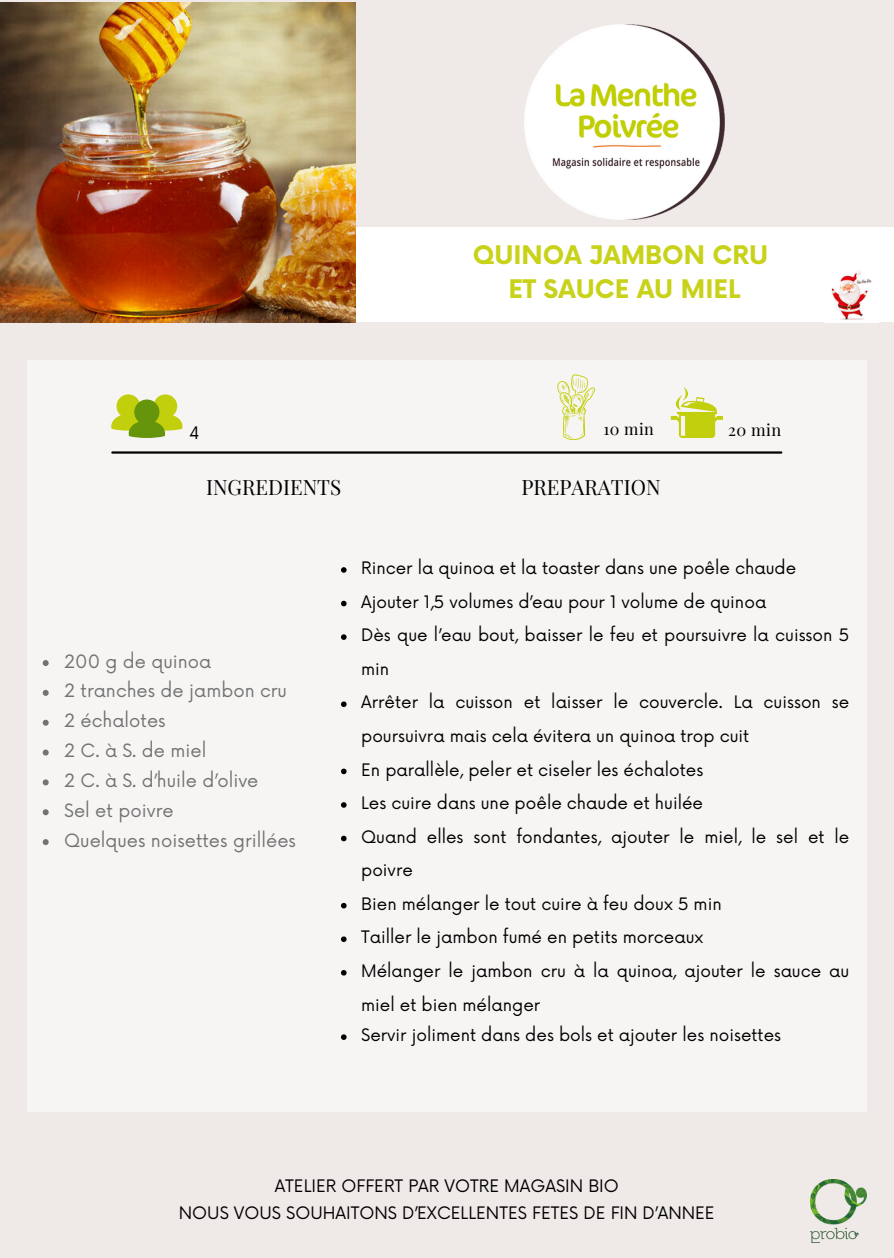
<style>
.page{position:relative;width:894px;height:1258px;background:#fff}
.page>*{position:absolute;margin:0;border:0;box-sizing:border-box;transform-origin:0 0}
.t1{font:700 24.9px/33.3px "Now";color:#c8d219;text-align:center}
.t2{font:20.7px "Playfair Display";color:#000}
.t3{font:18px/29.7px "Now";color:#737373}
.t4{font:16.8px/33.6px "Now";color:#000;text-align:center}
.t5{font:16.5px "Playfair Display";color:#000}
.t6{font:16.2px "Playfair Display";color:#000}
</style>
<div class="page">
<div style="left:0;top:0;width:893px;height:1258px;background:#efeae7"></div>
<div style="left:355px;top:227px;width:538px;height:95px;background:#fff"></div>
<div style="left:27px;top:360px;width:839px;height:752px;background:#f7f5f4"></div>
<svg style="left:557px;top:374px;width:38px;height:66px"></svg>
<svg style="left:670px;top:387px;width:52px;height:51px"></svg>
<svg style="left:111px;top:394px;width:71px;height:43px"></svg>
<img style="left:524px;top:24px;width:200px;height:196px">
<img style="left:810px;top:1179px;width:56px;height:63px">
<img style="left:831px;top:271px;width:41px;height:49px">
<img style="left:0;top:3px;width:355px;height:319px">
<svg style="left:341px;top:567px;width:5px;height:6px"></svg>
<svg style="left:341px;top:601px;width:5px;height:5px"></svg>
<svg style="left:341px;top:634px;width:5px;height:6px"></svg>
<svg style="left:341px;top:701px;width:5px;height:6px"></svg>
<svg style="left:341px;top:768px;width:5px;height:6px"></svg>
<svg style="left:341px;top:802px;width:5px;height:6px"></svg>
<svg style="left:341px;top:836px;width:5px;height:5px"></svg>
<svg style="left:341px;top:903px;width:5px;height:5px"></svg>
<svg style="left:341px;top:936px;width:5px;height:6px"></svg>
<svg style="left:341px;top:970px;width:5px;height:5px"></svg>
<svg style="left:341px;top:1034px;width:5px;height:6px"></svg>
<svg style="left:43px;top:660px;width:6px;height:6px"></svg>
<svg style="left:43px;top:690px;width:6px;height:6px"></svg>
<svg style="left:43px;top:720px;width:6px;height:6px"></svg>
<svg style="left:43px;top:749px;width:6px;height:6px"></svg>
<svg style="left:43px;top:779px;width:6px;height:6px"></svg>
<svg style="left:43px;top:809px;width:6px;height:6px"></svg>
<svg style="left:43px;top:839px;width:6px;height:6px"></svg>
<hr style="left:112px;top:451px;width:669px;height:3px;background:#000">
<h1 class="t1" style="left:472px;top:240px;width:297px">QUINOA JAMBON CRU<br>ET SAUCE AU MIEL</h1>
<p class="t4" style="left:189px;top:417px;width:12px">4</p>
<p class="t6" style="left:603px;top:418px;width:52px">10 min</p>
<p class="t5" style="left:727px;top:418px;width:55px">20 min</p>
<p class="t2" style="left:206px;top:472px;width:137px">INGREDIENTS</p>
<p class="t2" style="left:521px;top:472px;width:141px">PREPARATION</p>
<p class="t3" style="left:64px;top:647px;width:233px">200 g de quinoa<br>2 tranches de jambon cru<br>2 échalotes<br>2 C. à S. de miel<br>2 C. à S. d’huile d’olive<br>Sel et poivre<br>Quelques noisettes grillées</p>
<p class="t4" style="left:361px;top:552px;width:489px;text-align:left">Rincer la quinoa et la toaster dans une poêle chaude Ajouter 1,5 volumes d’eau pour 1 volume de quinoa<br>Dès que l’eau bout, baisser le feu et poursuivre la cuisson 5 min<br>Arrêter la cuisson et laisser le couvercle. La cuisson se poursuivra mais cela évitera un quinoa trop cuit<br>En parallèle, peler et ciseler les échalotes<br>Les cuire dans une poêle chaude et huilée<br>Quand elles sont fondantes, ajouter le miel, le sel et le poivre<br>Bien mélanger le tout cuire à feu doux 5 min<br>Tailler le jambon fumé en petits morceaux<br>Mélanger le jambon cru à la quinoa, ajouter le sauce au miel et bien mélanger</p>
<p class="t4" style="left:361px;top:1019px;width:421px">Servir joliment dans des bols et ajouter les noisettes</p>
<p class="t4" style="left:179px;top:1173px;width:537px;line-height:26.7px">ATELIER OFFERT PAR VOTRE MAGASIN BIO<br>NOUS VOUS SOUHAITONS D’EXCELLENTES FETES DE FIN D’ANNEE</p>
</div>
